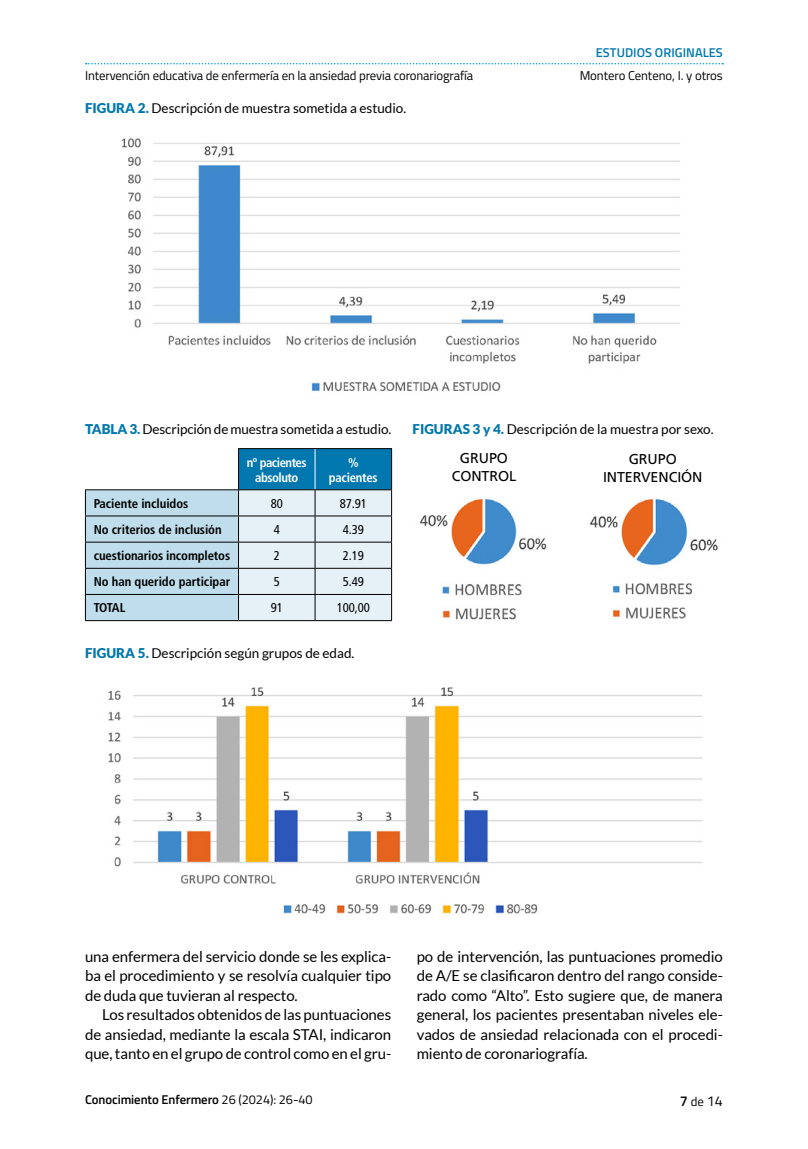
<style>
.page{position:relative;width:808px;height:1149px;background:#fff}
.page>*{position:absolute;margin:0;border:0;box-sizing:border-box;transform-origin:0 0}
.t1{font:15px/19.5px "Lato";letter-spacing:-.005em;color:#000;text-align:justify}
.t2{font:14.25px/18px "Frutiger LT Std";letter-spacing:-.005em;color:#000;text-align:center}
.t3{font:13.5px "Lato";color:#000}
.t4{font:12.75px "Titillium Web";letter-spacing:-.01em;color:#000}
.t5{font:700 condensed 12.75px "Frutiger LT Std";letter-spacing:-.005em;color:#000}
.t6{font:600 12.75px "Titillium Web";letter-spacing:-.005em;color:#000}
.t7{font:condensed 12.75px "Frutiger LT Std";letter-spacing:-.005em;color:#000}
.t8{font:700 condensed 12.75px/15px "Frutiger LT Std";letter-spacing:-.04em;color:#fff;text-align:center}
.t9{font:600 12.75px "Titillium Web";letter-spacing:.005em;color:#0078af}
.t10{font:700 condensed 12.75px/15px "Frutiger LT Std";letter-spacing:-.02em;color:#fff;text-align:center}
.s1{font-weight:900;color:#0078af}
.s2{font-weight:400}
.s3{font-weight:600;font-size:14.25px}
.s4{font-size:14.25px}
</style>
<div class="page">
<svg style="left:86px;top:63px;width:637px;height:1px"></svg>
<hr style="left:85px;top:620px;width:153px;height:1px;background:#000">
<hr style="left:238px;top:620px;width:77px;height:1px;background:#000">
<hr style="left:315px;top:620px;width:77px;height:1px;background:#000">
<svg style="left:85px;top:448px;width:307px;height:172px;background:#b6d3e0"></svg>
<img style="left:122px;top:138px;width:558px;height:254px">
<img style="left:419px;top:498px;width:299px;height:122px">
<img style="left:108px;top:687px;width:595px;height:227px">
<p class="t9" style="left:596px;top:43px;width:129px">ESTUDIOS ORIGINALES</p>
<p class="t4" style="left:85px;top:66px;width:390px">Intervención educativa de enfermería en la ansiedad previa coronariografía</p>
<p class="t4" style="left:580px;top:66px;width:145px">Montero Centeno, I. y otros</p>
<p class="t3" style="left:85px;top:101px;width:323px"><span class="s1">FIGURA 2.</span> Descripción de muestra sometida a estudio.</p>
<p class="t3" style="left:85px;top:422px;width:308px"><span class="s1">TABLA 3.</span> Descripción de muestra sometida a estudio.</p>
<p class="t8" style="left:247px;top:454px;width:61px">nº pacientes absoluto</p>
<p class="t10" style="left:329px;top:454px;width:50px">% pacientes</p>
<p class="t5" style="left:94px;top:495px;width:96px">Paciente incluidos</p>
<p class="t7" style="left:271px;top:495px;width:14px">80</p>
<p class="t7" style="left:340px;top:495px;width:29px">87.91</p>
<p class="t5" style="left:94px;top:521px;width:129px">No criterios de inclusión</p>
<p class="t7" style="left:274px;top:522px;width:8px">4</p>
<p class="t7" style="left:343px;top:522px;width:23px">4.39</p>
<p class="t5" style="left:94px;top:548px;width:138px">cuestionarios incompletos</p>
<p class="t7" style="left:274px;top:548px;width:8px">2</p>
<p class="t7" style="left:343px;top:548px;width:23px">2.19</p>
<p class="t5" style="left:94px;top:574px;width:138px">No han querido participar</p>
<p class="t7" style="left:274px;top:574px;width:8px">5</p>
<p class="t7" style="left:343px;top:574px;width:23px">5.49</p>
<p class="t5" style="left:94px;top:600px;width:33px">TOTAL</p>
<p class="t7" style="left:271px;top:600px;width:14px">91</p>
<p class="t7" style="left:337px;top:600px;width:35px">100,00</p>
<p class="t3" style="left:85px;top:645px;width:271px"><span class="s1">FIGURA 5.</span> Descripción según grupos de edad.</p>
<p class="t3" style="left:412px;top:422px;width:302px"><span class="s1">FIGURAS 3 y 4.</span> Descripción de la muestra por sexo.</p>
<p class="t2" style="left:452px;top:449px;width:66px">GRUPO<br>CONTROL</p>
<p class="t2" style="left:603px;top:450px;width:101px">GRUPO<br>INTERVENCIÓN</p>
<p class="t1" style="left:85px;top:946px;width:308px">una enfermera del servicio donde se les explica&shy;ba el procedimiento y se resolvía cualquier tipo de duda que tuvieran al respecto.</p>
<p class="t1" style="left:85px;top:1004px;width:308px;text-indent:17px">Los resultados obtenidos de las puntuaciones de ansiedad, mediante la escala STAI, indicaron que, tanto en el grupo de control como en el gru-</p>
<p class="t1" style="left:417px;top:946px;width:308px">po de intervención, las puntuaciones promedio de A/E se clasificaron dentro del rango conside&shy;rado como “Alto”. Esto sugiere que, de manera general, los pacientes presentaban niveles ele&shy;vados de ansiedad relacionada con el procedi&shy;miento de coronariografía.</p>
<p class="t6" style="left:85px;top:1089px;width:229px">Conocimiento Enfermero <span class="s2">26 (2024): 26-40</span></p>
<p class="t4" style="left:680px;top:1091px;width:45px"><span class="s3">7</span> de <span class="s4">14</span></p>
</div>
